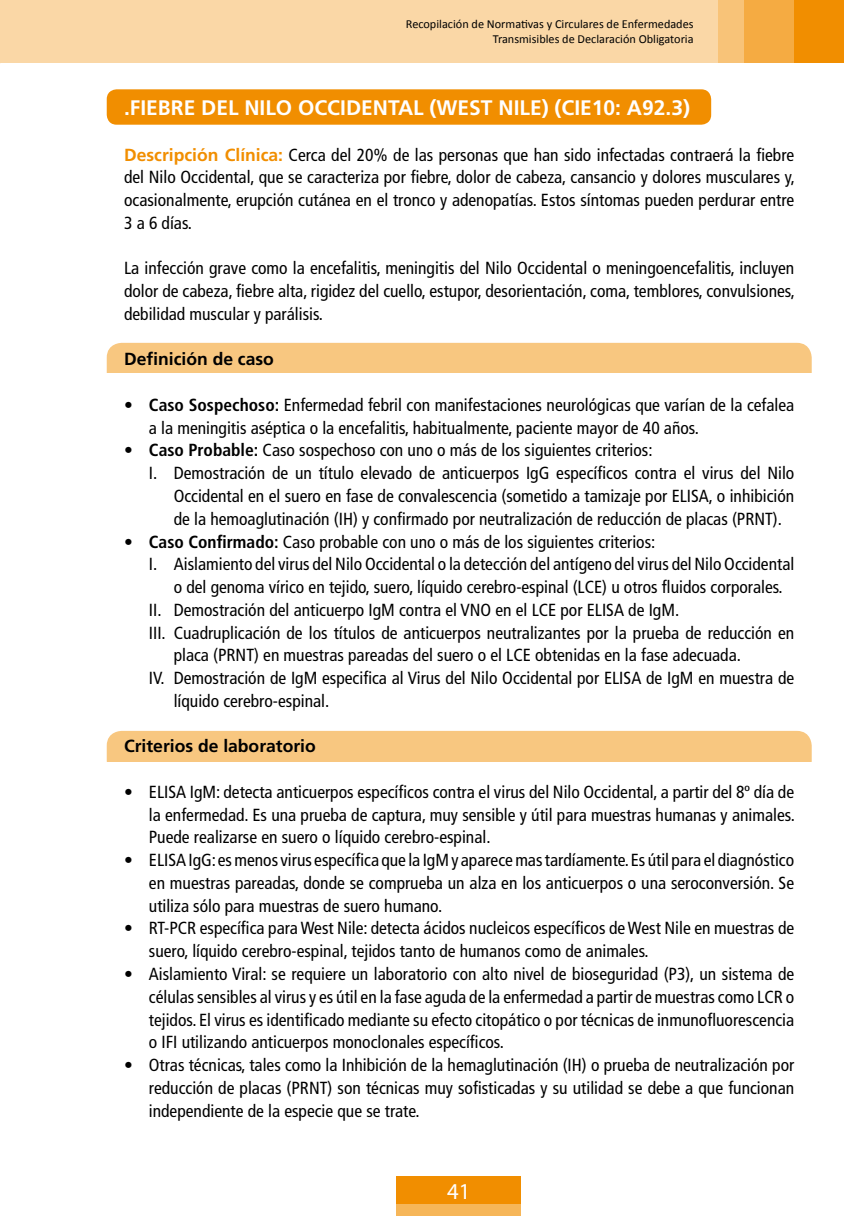
<style>
.page{position:relative;width:844px;height:1216px;background:#fff}
.page>*{position:absolute;margin:0;border:0;box-sizing:border-box;transform-origin:0 0}
.t1{font:22.75px "Myriad Pro";color:#fff}
.t2{font:700 21px "Frutiger";color:#fff}
.t3{font:condensed 17.5px/22.8px "Frutiger";color:#000;text-align:justify}
.t4{font:700 17.5px "Frutiger";color:#000}
.t5{font:12.25px/14.7px "Calibri";color:#000;text-align:right}
.s1{font-weight:700;font-stretch:normal;color:#f18e00}
.s2{font-weight:700}
</style>
<div class="page">
<div style="left:0;top:0;width:843px;height:63px;background:#fad7a6"></div>
<div style="left:743px;top:0;width:51px;height:63px;background:#f5ab42"></div>
<div style="left:718px;top:0;width:25px;height:63px;background:#f8c378"></div>
<div style="left:794px;top:0;width:49px;height:63px;background:#f18e00"></div>
<div style="left:397px;top:1175px;width:124px;height:29px;background:#f18e00"></div>
<div style="left:397px;top:1204px;width:124px;height:11px;background:#f6b659"></div>
<div style="left:107px;top:343px;width:704px;height:30px;background:#f8c780"></div>
<div style="left:107px;top:730px;width:704px;height:31px;background:#f8c780"></div>
<div style="left:107px;top:89px;width:604px;height:36px;background:#f18e00;border-radius:10px"></div>
<p class="t5" style="left:406px;top:17px;width:289px">Recopilación de Normativas y Circulares de Enfermedades<br>Transmisibles de Declaración Obligatoria</p>
<p class="t2" style="left:124px;top:95px;width:567px">.FIEBRE DEL NILO OCCIDENTAL (WEST NILE) (CIE10: A92.3)</p>
<p class="t3" style="left:124px;top:143px;width:672px"><span class="s1">Descripción Clínica:</span> Cerca del 20% de las personas que han sido infectadas contraerá la fiebre del Nilo Occidental, que se caracteriza por fiebre, dolor de cabeza, cansancio y dolores musculares y, ocasionalmente, erupción cutánea en el tronco y adenopatías. Estos síntomas pueden perdurar entre 3 a 6 días.</p>
<p class="t3" style="left:124px;top:257px;width:672px">La infección grave como la encefalitis, meningitis del Nilo Occidental o meningoencefalitis, incluyen dolor de cabeza, fiebre alta, rigidez del cuello, estupor, desorientación, coma, temblores, convulsiones, debilidad muscular y parálisis.</p>
<p class="t4" style="left:124px;top:349px;width:151px">Definición de caso</p>
<p class="t3" style="left:149px;top:393px;width:646px;text-indent:-25px">• <span class="s2">Caso Sospechoso:</span> Enfermedad febril con manifestaciones neurológicas que varían de la cefalea a la meningitis aséptica o la encefalitis, habitualmente, paciente mayor de 40 años.</p>
<p class="t3" style="left:124px;top:439px;width:530px">• <span class="s2">Caso Probable:</span> Caso sospechoso con uno o más de los siguientes criterios:</p>
<p class="t3" style="left:149px;top:462px;width:646px">I. Demostración de un título elevado de anticuerpos IgG específicos contra el virus del Nilo</p>
<p class="t3" style="left:174px;top:484px;width:621px">Occidental en el suero en fase de convalescencia (sometido a tamizaje por ELISA, o inhibición</p>
<p class="t3" style="left:174px;top:507px;width:609px">de la hemoaglutinación (IH) y confirmado por neutralización de reducción de placas (PRNT).</p>
<p class="t3" style="left:124px;top:530px;width:532px">• <span class="s2">Caso Confirmado:</span> Caso probable con uno o más de los siguientes criterios:</p>
<p class="t3" style="left:149px;top:553px;width:646px">I. Aislamiento del virus del Nilo Occidental o la detección del antígeno del virus del Nilo Occidental</p>
<p class="t3" style="left:174px;top:575px;width:610px">o del genoma vírico en tejido, suero, líquido cerebro-espinal (LCE) u otros fluidos corporales.</p>
<p class="t3" style="left:149px;top:598px;width:531px">II. Demostración del anticuerpo IgM contra el VNO en el LCE por ELISA de IgM.</p>
<p class="t3" style="left:149px;top:621px;width:646px">III. Cuadruplicación de los títulos de anticuerpos neutralizantes por la prueba de reducción en</p>
<p class="t3" style="left:174px;top:644px;width:568px">placa (PRNT) en muestras pareadas del suero o el LCE obtenidas en la fase adecuada.</p>
<p class="t3" style="left:149px;top:666px;width:646px">IV. Demostración de IgM especifica al Virus del Nilo Occidental por ELISA de IgM en muestra de</p>
<p class="t3" style="left:174px;top:689px;width:157px">líquido cerebro-espinal.</p>
<p class="t4" style="left:124px;top:736px;width:193px">Criterios de laboratorio</p>
<p class="t3" style="left:149px;top:780px;width:647px;text-indent:-25px">• ELISA IgM: detecta anticuerpos específicos contra el virus del Nilo Occidental, a partir del 8º día de la enfermedad. Es una prueba de captura, muy sensible y útil para muestras humanas y animales.<br>Puede realizarse en suero o líquido cerebro-espinal.</p>
<p class="t3" style="left:149px;top:848px;width:646px;text-indent:-25px">• ELISA IgG: es menos virus específica que la IgM y aparece mas tardíamente. Es útil para el diagnóstico en muestras pareadas, donde se comprueba un alza en los anticuerpos o una seroconversión. Se utiliza sólo para muestras de suero humano.</p>
<p class="t3" style="left:149px;top:917px;width:646px;text-indent:-25px">• RT-PCR específica para West Nile: detecta ácidos nucleicos específicos de West Nile en muestras de suero, líquido cerebro-espinal, tejidos tanto de humanos como de animales.</p>
<p class="t3" style="left:149px;top:962px;width:646px;text-indent:-25px">• Aislamiento Viral: se requiere un laboratorio con alto nivel de bioseguridad (P3), un sistema de células sensibles al virus y es útil en la fase aguda de la enfermedad a partir de muestras como LCR o tejidos. El virus es identificado mediante su efecto citopático o por técnicas de inmunofluorescencia o IFI utilizando anticuerpos monoclonales específicos.</p>
<p class="t3" style="left:149px;top:1053px;width:646px;text-indent:-25px">• Otras técnicas, tales como la Inhibición de la hemaglutinación (IH) o prueba de neutralización por reducción de placas (PRNT) son técnicas muy sofisticadas y su utilidad se debe a que funcionan independiente de la especie que se trate.</p>
<h1 class="t1" style="left:447px;top:1177px;width:25px">41</h1>
</div>
